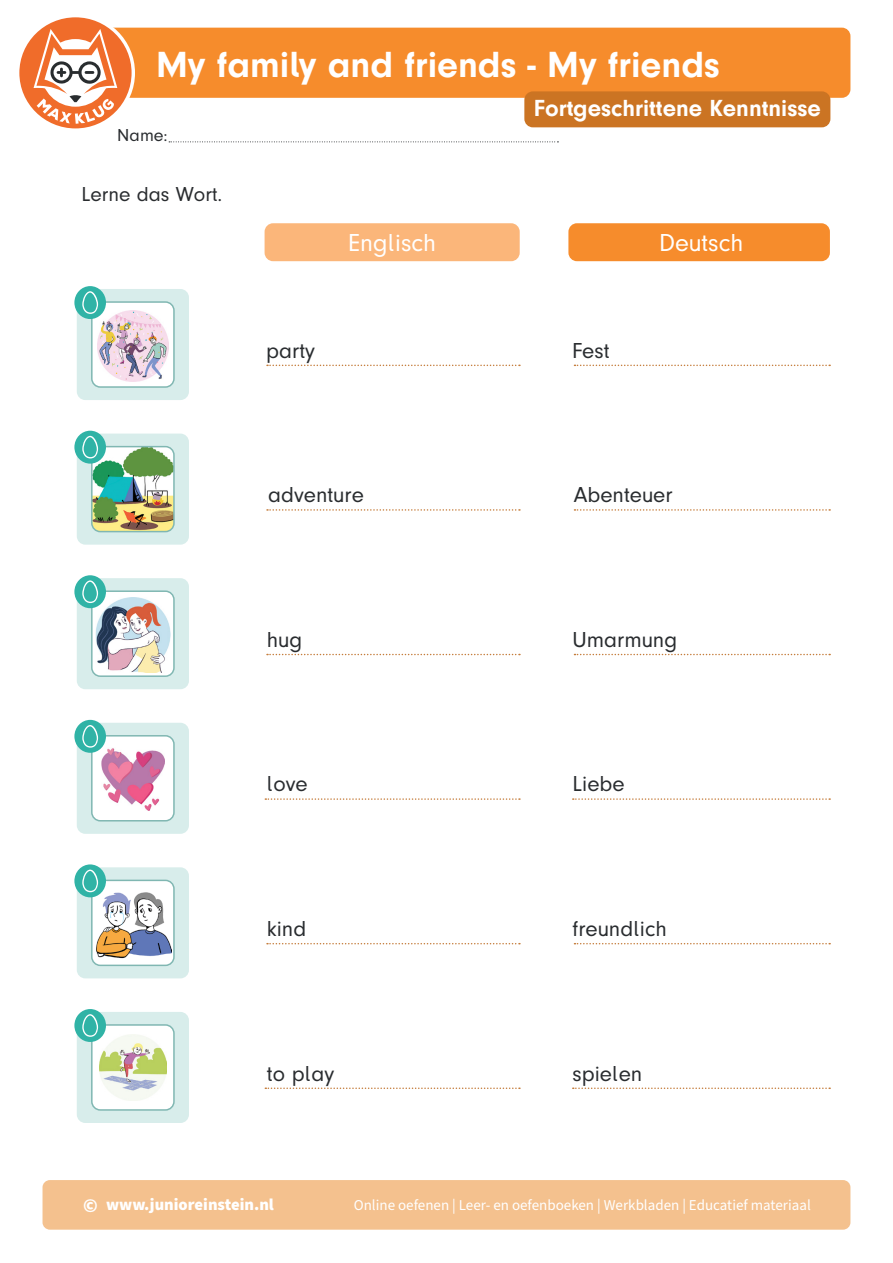
<style>
.page{position:relative;width:893px;height:1263px;background:#fff}
.page>*{position:absolute;margin:0;border:0;box-sizing:border-box;transform-origin:0 0}
.t1{font:700 37.5px "Mk Druckschrift N";color:#fff}
.t2{font:25.5px "Mk Druckschrift N";color:#fff}
.t3{font:700 24px "Mk Druckschrift N";color:#fff}
.t4{font:22.5px "Mk Druckschrift N";color:#292c2f}
.t5{font:21px "Mk Druckschrift N";color:#292c2f}
.t6{font:18px "Mk Druckschrift N";color:#292c2f}
.t7{font:900 16.5px "Source Sans Pro";color:#fff}
.t8{font:15px "Source Sans Pro";color:#fff}
.s1{font-size:19.5px}
</style>
<div class="page">
<div style="left:43px;top:1180px;width:807px;height:50px;background:#f4c18e;border-radius:7px"></div>
<div style="left:75px;top:28px;width:775px;height:70px;background:#f68c2c;border-radius:9px"></div>
<svg style="left:169px;top:141px;width:389px;height:1px"></svg>
<svg style="left:19px;top:17px;width:116px;height:112px"></svg>
<div style="left:524px;top:91px;width:306px;height:36px;background:#cb7423;border-radius:9px"></div>
<svg style="left:267px;top:365px;width:253px;height:1px"></svg>
<svg style="left:574px;top:365px;width:256px;height:1px"></svg>
<svg style="left:265px;top:798px;width:255px;height:2px"></svg>
<svg style="left:573px;top:798px;width:257px;height:2px"></svg>
<svg style="left:267px;top:509px;width:253px;height:2px"></svg>
<svg style="left:574px;top:509px;width:256px;height:2px"></svg>
<svg style="left:267px;top:943px;width:253px;height:1px"></svg>
<svg style="left:574px;top:943px;width:256px;height:1px"></svg>
<svg style="left:267px;top:654px;width:253px;height:1px"></svg>
<svg style="left:574px;top:654px;width:256px;height:1px"></svg>
<svg style="left:265px;top:1087px;width:255px;height:2px"></svg>
<svg style="left:573px;top:1087px;width:257px;height:2px"></svg>
<div style="left:265px;top:223px;width:255px;height:38px;background:#fbb67a;border-radius:9px"></div>
<div style="left:568px;top:223px;width:262px;height:38px;background:#f68c2c;border-radius:9px"></div>
<div style="left:77px;top:289px;width:112px;height:111px;background:#d8edeb;border-radius:9px"></div>
<div style="left:77px;top:723px;width:112px;height:111px;background:#d8edeb;border-radius:9px"></div>
<div style="left:77px;top:434px;width:112px;height:111px;background:#d8edeb;border-radius:9px"></div>
<div style="left:77px;top:867px;width:112px;height:111px;background:#d8edeb;border-radius:9px"></div>
<div style="left:77px;top:578px;width:112px;height:111px;background:#d8edeb;border-radius:9px"></div>
<div style="left:77px;top:1012px;width:112px;height:111px;background:#d8edeb;border-radius:9px"></div>
<div style="left:92px;top:302px;width:82px;height:85px;background:#fff;border-radius:9px"></div>
<img style="left:97px;top:310px;width:71px;height:71px">
<div style="left:91px;top:301px;width:84px;height:87px;border:2px solid #80b7b2;border-radius:9px"></div>
<div style="left:92px;top:736px;width:82px;height:85px;background:#fff;border-radius:9px"></div>
<img style="left:102px;top:748px;width:62px;height:63px">
<div style="left:91px;top:735px;width:84px;height:86px;border:2px solid #80b7b2;border-radius:9px"></div>
<img style="left:92px;top:449px;width:80px;height:83px">
<div style="left:91px;top:446px;width:84px;height:86px;border:2px solid #80b7b2;border-radius:9px"></div>
<div style="left:92px;top:880px;width:82px;height:85px;background:#fff;border-radius:9px"></div>
<img style="left:96px;top:887px;width:76px;height:76px">
<div style="left:91px;top:880px;width:84px;height:86px;border:2px solid #80b7b2;border-radius:9px"></div>
<div style="left:92px;top:591px;width:82px;height:85px;background:#fff;border-radius:9px"></div>
<img style="left:95px;top:597px;width:76px;height:75px">
<div style="left:91px;top:590px;width:84px;height:87px;border:2px solid #80b7b2;border-radius:9px"></div>
<div style="left:92px;top:1025px;width:82px;height:85px;background:#fff;border-radius:9px"></div>
<img style="left:100px;top:1034px;width:66px;height:67px">
<div style="left:91px;top:1024px;width:84px;height:87px;border:2px solid #80b7b2;border-radius:9px"></div>
<div style="left:74px;top:431px;width:32px;height:33px;background:#30b3a6;border-radius:50%"></div>
<svg style="left:82px;top:436px;width:16px;height:22px"></svg>
<div style="left:74px;top:286px;width:32px;height:33px;background:#30b3a6;border-radius:50%"></div>
<svg style="left:82px;top:291px;width:16px;height:23px"></svg>
<div style="left:74px;top:575px;width:32px;height:33px;background:#30b3a6;border-radius:50%"></div>
<svg style="left:82px;top:580px;width:16px;height:23px"></svg>
<div style="left:74px;top:720px;width:32px;height:33px;background:#30b3a6;border-radius:50%"></div>
<svg style="left:82px;top:725px;width:16px;height:23px"></svg>
<div style="left:74px;top:864px;width:32px;height:33px;background:#30b3a6;border-radius:50%"></div>
<svg style="left:82px;top:869px;width:16px;height:23px"></svg>
<div style="left:74px;top:1009px;width:32px;height:33px;background:#30b3a6;border-radius:50%"></div>
<svg style="left:82px;top:1014px;width:16px;height:23px"></svg>
<p class="t1" style="left:156px;top:43px;width:565px">My family and friends - My friends</p>
<p class="t6" style="left:117px;top:125px;width:52px">Name:</p>
<p class="t5" style="left:81px;top:183px;width:142px">Lerne das Wort.</p>
<p class="t3" style="left:534px;top:95px;width:288px">Fortgeschrittene Kenntnisse</p>
<p class="t2" style="left:348px;top:228px;width:90px">Englisch</p>
<p class="t2" style="left:659px;top:228px;width:86px">Deutsch</p>
<p class="t4" style="left:266px;top:338px;width:50px">party</p>
<p class="t4" style="left:572px;top:338px;width:39px">Fest</p>
<p class="t4" style="left:268px;top:483px;width:97px">adventure</p>
<p class="t4" style="left:574px;top:483px;width:100px">Abenteuer</p>
<p class="t4" style="left:267px;top:627px;width:37px">hug</p>
<p class="t4" style="left:573px;top:627px;width:106px">Umarmung</p>
<p class="t4" style="left:267px;top:772px;width:42px">love</p>
<p class="t4" style="left:573px;top:772px;width:53px">Liebe</p>
<p class="t4" style="left:267px;top:916px;width:41px">kind</p>
<p class="t4" style="left:573px;top:916px;width:96px">freundlich</p>
<p class="t4" style="left:267px;top:1061px;width:69px">to play</p>
<p class="t4" style="left:573px;top:1061px;width:71px">spielen</p>
<p class="t7" style="left:83px;top:1193px;width:192px"><span class="s1">©</span> www.junioreinstein.nl</p>
<p class="t8" style="left:354px;top:1195px;width:458px">Online oefenen | Leer- en oefenboeken | Werkbladen | Educatief materiaal</p>
</div>
